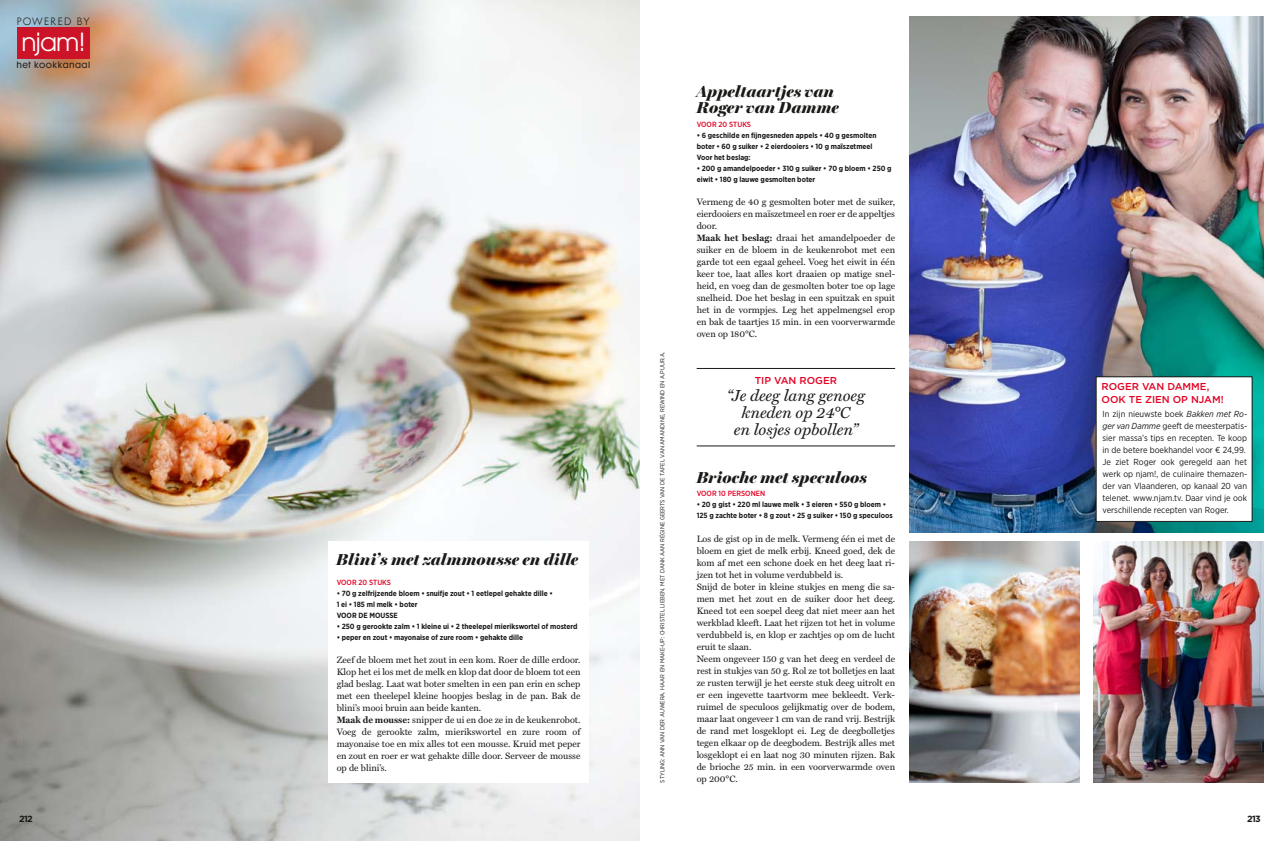
<style>
.page{position:relative;width:1280px;height:841px;background:#fff}
.page>*{position:absolute;margin:0;border:0;box-sizing:border-box;transform-origin:0 0}
.t1{font:24.8px "Avant Garde";color:#fff}
.t2{font:italic 900 16px/16px "Miller Banner";letter-spacing:.01em;color:#1a1a18}
.t3{font:italic 16px/17px "Miller Text";color:#1a1a18;text-align:center}
.t4{font:500 10px/13px "Gotham";color:#e40023}
.t5{font:9.7px "Cg Futura Maxi Lt";letter-spacing:.14em;color:#1a1a18}
.t6{font:9.2px/12px "Miller Text";color:#1a1a18}
.t7{font:700 9px "Gotham";letter-spacing:-.07em;color:#1a1a18}
.t8{font:8.8px/12px "Gotham Narrow";color:#1a1a18}
.t9{font:8.5px "Cg Futura Maxi";letter-spacing:.055em;color:#1a1a18}
.t10{font:700 7.5px/11px "Gotham Narrow";color:#1a1a18}
.t11{font:500 7.5px "Gotham Narrow";color:#e40023}
.t12{font:6px "Gotham Narrow";color:#1a1a18}
.s1{font-weight:700}
.s2{font-style:italic}
</style>
<div class="page">
<img style="left:0;top:0;width:640px;height:841px">
<div style="left:328px;top:541px;width:261px;height:241px;background:#fff"></div>
<img style="left:909px;top:16px;width:355px;height:516px">
<img style="left:1094px;top:541px;width:170px;height:241px">
<img style="left:909px;top:541px;width:170px;height:241px">
<div style="left:1096px;top:377px;width:156px;height:144px;background:#fff"></div>
<hr style="left:697px;top:368px;width:198px;height:1px;background:#1a1a18">
<hr style="left:697px;top:445px;width:198px;height:1px;background:#1a1a18">
<div style="left:17px;top:28px;width:73px;height:31px;background:#cd1327"></div>
<p class="t5" style="left:17px;top:15px;width:75px">POWERED BY</p>
<h1 class="t1" style="left:22px;top:27px;width:66px">njam!</h1>
<p class="t9" style="left:17px;top:59px;width:75px">het kookkanaal</p>
<h2 class="t2" style="left:337px;top:551px;width:243px">Blini’s met zalmmousse en dille</h2>
<p class="t11" style="left:337px;top:578px;width:56px">VOOR 20 STUKS</p>
<p class="t10" style="left:337px;top:588px;width:218px">• 70 g zelfrijzende bloem • snuifje zout • 1 eetlepel gehakte dille •<br>1 ei • 185 ml melk • boter<br>Voor de mousse</p>
<p class="t10" style="left:337px;top:621px;width:242px">• 250 g gerookte zalm • 1 kleine ui • 2 theelepel mierikswortel of mosterd</p>
<p class="t10" style="left:337px;top:632px;width:188px">• peper en zout • mayonaise of zure room • gehakte dille</p>
<p class="t6" style="left:337px;top:654px;width:245px">Zeef de bloem met het zout in een kom. Roer de dille erdoor.<br>Klop het ei los met de melk en klop dat door de bloem tot een glad beslag. Laat wat boter smelten in een pan erin en schep met een theelepel kleine hoopjes beslag in de pan. Bak de blini’s mooi bruin aan beide kanten.<br><span class="s1">Maak de mousse:</span> snipper de ui en doe ze in de keukenrobot.<br>Voeg de gerookte zalm, mierikswortel en zure room of mayonaise toe en mix alles tot een mousse. Kruid met peper en zout en roer er wat gehakte dille door. Serveer de mousse op de blini’s.</p>
<p class="t12" style="left:659px;top:782px;width:432px;rotate:-90deg">Styling: Ann Van der Auwera. Haar en make-up: Christel Lieben. M et dank aan Régine Geerts van De Tafel van Amandine, Rewind en A.puur.a.</p>
<h2 class="t2" style="left:697px;top:84px;width:144px">Appeltaartjes van<br>Roger van Damme</h2>
<p class="t11" style="left:697px;top:119px;width:56px">VOOR 20 STUKS</p>
<p class="t10" style="left:697px;top:129px;width:181px">• 6 geschilde en fijngesneden appels • 40 g gesmolten boter • 60 g suiker • 2 eierdooiers • 10 g maïszetmeel<br>Voor het beslag:</p>
<p class="t10" style="left:697px;top:162px;width:196px">• 200 g amandelpoeder • 310 g suiker • 70 g bloem • 250 g eiwit • 180 g lauwe gesmolten boter</p>
<p class="t6" style="left:697px;top:196px;width:200px">Vermeng de 40 g gesmolten boter met de suiker, eierdooiers en maïszetmeel en roer er de appeltjes door.<br><span class="s1">Maak het beslag:</span> draai het amandelpoeder de suiker en de bloem in de keukenrobot met een garde tot een egaal geheel. Voeg het eiwit in één keer toe, laat alles kort draaien op matige snel&shy;heid, en voeg dan de gesmolten boter toe op lage snelheid. Doe het beslag in een spuitzak en spuit het in de vormpjes. Leg het appelmengsel erop en bak de taartjes 15 min. in een voorverwarmde oven op 180°C.</p>
<p class="t4" style="left:755px;top:374px;width:82px">TIP VAN ROGER</p>
<h2 class="t3" style="left:727px;top:387px;width:139px">“Je deeg lang genoeg kneden op 24°C<br>en losjes opbollen”</h2>
<h2 class="t2" style="left:697px;top:469px;width:172px">Brioche met speculoos</h2>
<p class="t11" style="left:697px;top:488px;width:70px">VOOR 10 PERSONEN</p>
<p class="t10" style="left:697px;top:498px;width:197px">• 20 g gist • 220 ml lauwe melk • 3 eieren • 550 g bloem •<br>125 g zachte boter • 8 g zout • 25 g suiker • 150 g speculoos</p>
<p class="t6" style="left:697px;top:532px;width:200px">Los de gist op in de melk. Vermeng één ei met de bloem en giet de melk erbij. Kneed goed, dek de kom af met een schone doek en het deeg laat ri&shy;jzen tot het in volume verdubbeld is.<br>Snijd de boter in kleine stukjes en meng die sa&shy;men met het zout en de suiker door het deeg.<br>Kneed tot een soepel deeg dat niet meer aan het werkblad kleeft. Laat het rijzen tot het in volume verdubbeld is, en klop er zachtjes op om de lucht eruit te slaan.<br>Neem ongeveer 150 g van het deeg en verdeel de rest in stukjes van 50 g. Rol ze tot bolletjes en laat ze rusten terwijl je het eerste stuk deeg uitrolt en er een ingevette taartvorm mee bekleedt. Verk&shy;ruimel de speculoos gelijkmatig over de bodem, maar laat ongeveer 1 cm van de rand vrij. Bestrijk de rand met losgeklopt ei. Leg de deegbolletjes tegen elkaar op de deegbodem. Bestrijk alles met losgeklopt ei en laat nog 30 minuten rijzen. Bak de brioche 25 min. in een voorverwarmde oven op 200°C.</p>
<p class="t4" style="left:1102px;top:380px;width:124px">ROGER VAN DAMME,<br>OOK TE ZIEN OP NJAM!</p>
<p class="t8" style="left:1102px;top:407px;width:146px">I n zijn nieuwste boek <span class="s2">Bakken met Ro&shy;ger van Damme</span> geeft de meesterpatis&shy;sier massa’s tips en recepten. Te koop in de betere boekhandel voor € 24,99.<br>Je ziet Roger ook geregeld aan het werk op njam!, de culinaire themazen&shy;der van Vlaanderen, op kanaal 20 van telenet. www.njam.tv. Daar vind je ook verschillende recepten van Roger.</p>
<p class="t7" style="left:19px;top:813px;width:15px">212</p>
<p class="t7" style="left:1247px;top:813px;width:15px">213</p>
</div>
